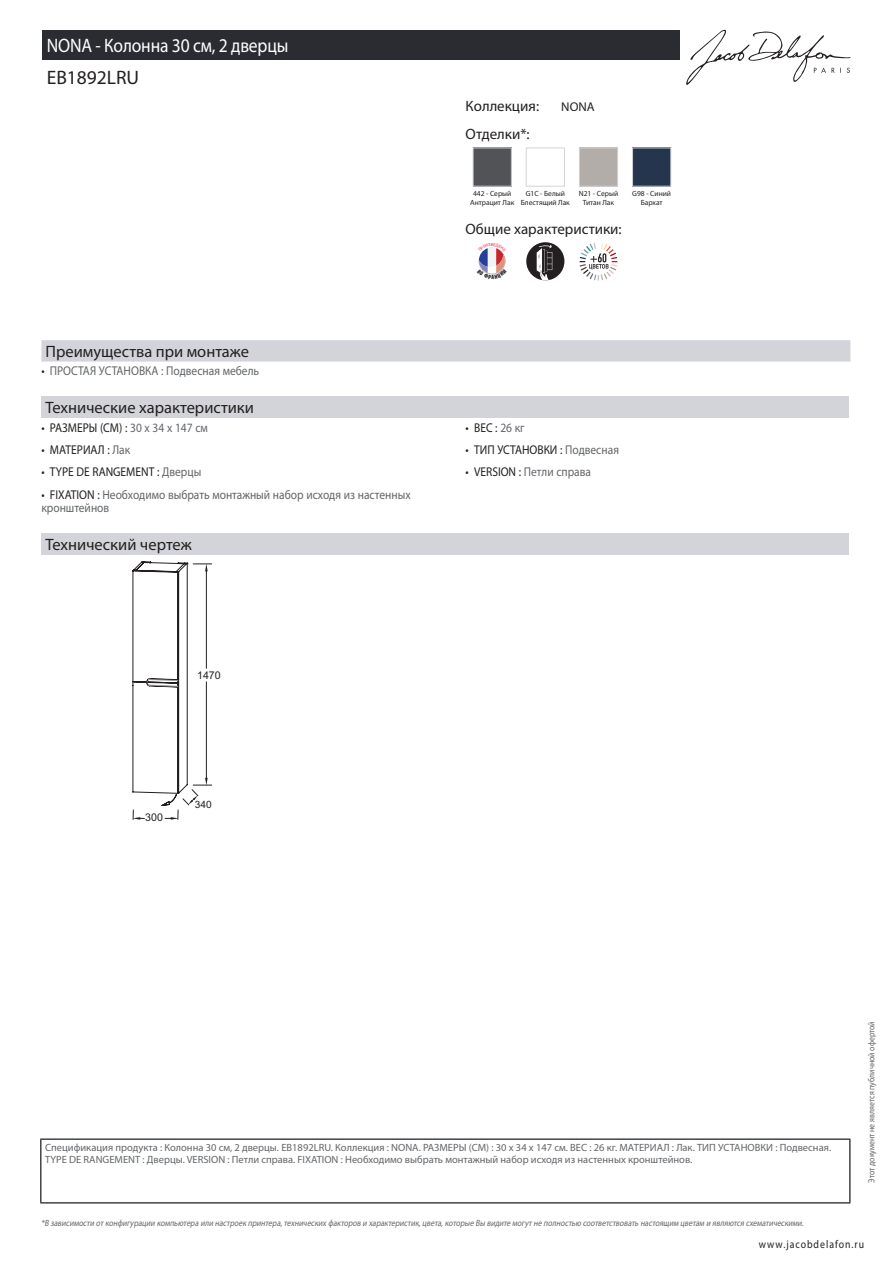
<style>
.page{position:relative;width:893px;height:1263px;background:#fff}
.page>*{position:absolute;margin:0;border:0;box-sizing:border-box;transform-origin:0 0}
.t1{font:19.5px "Myriad Pro";letter-spacing:-.01em;color:#fff;scale:.9 1}
.t2{font:19.5px "Myriad Pro";color:#231f20}
.t3{font:16.5px "Myriad Pro";color:#231f20}
.t4{font:15px "Myriad Pro";color:#231f20}
.t5{font:12.75px/13.5px "Myriad Pro";color:#626568;scale:.9 1}
.t6{font:12.75px "Myriad Pro";color:#231f20;scale:.9 1}
.t7{font:12.75px "Myriad Pro";color:#231f20}
.t8{font:11.25px "Myriad Pro";letter-spacing:.1em;color:#231f20;scale:.87 1}
.t9{font:10.65px "Arial";color:#231f20}
.t10{font:10.5px/12px "Myriad Pro";color:#626568}
.t11{font:10.2px "Arial";color:#231f20}
.t12{font:italic 9px "Myriad Pro";color:#626568;scale:.87 1}
.t13{font:9px "Myriad Pro";color:#626568;scale:.87 1}
.t14{font:7.5px/9px "Myriad Pro";color:#231f20;text-align:center}
.s1{color:#231f20}
.s2{color:#626568}
</style>
<div class="page">
<svg style="left:686px;top:30px;width:164px;height:55px"></svg>
<img style="left:475px;top:150px;width:35px;height:35px">
<div style="left:473px;top:148px;width:39px;height:39px;border:1px solid #d3d4da"></div>
<div style="left:526px;top:148px;width:39px;height:39px;border:1px solid #d3d4da"></div>
<div style="left:579px;top:148px;width:39px;height:39px;border:1px solid #d3d4da"></div>
<img style="left:634px;top:150px;width:35px;height:35px">
<div style="left:632px;top:148px;width:39px;height:39px;border:1px solid #d3d4da"></div>
<div style="left:526px;top:242px;width:38px;height:38px;background:#231f20;border-radius:19px"></div>
<svg style="left:537px;top:244px;width:15px;height:36px"></svg>
<svg style="left:580px;top:242px;width:37px;height:38px"></svg>
<div style="left:41px;top:340px;width:809px;height:22px;background:#d3d4da"></div>
<div style="left:41px;top:397px;width:808px;height:21px;background:#d3d4da"></div>
<div style="left:41px;top:533px;width:808px;height:22px;background:#d3d4da"></div>
<svg style="left:132px;top:561px;width:81px;height:259px"></svg>
<div style="left:43px;top:30px;width:637px;height:30px;background:#2a2c32"></div>
<hr style="left:40px;top:1138px;width:810px;height:2px;background:#040503">
<hr style="left:40px;top:1140px;width:1px;height:62px;background:#040503">
<hr style="left:849px;top:1140px;width:1px;height:62px;background:#040503">
<hr style="left:40px;top:1202px;width:810px;height:1px;background:#040503">
<svg style="left:478px;top:247px;width:28px;height:28px"></svg>
<h1 class="t1" style="left:47px;top:33px;width:270px">NONA - Колонна 30 см, 2 дверцы</h1>
<h1 class="t2" style="left:47px;top:66px;width:94px">EB1892LRU</h1>
<h3 class="t4" style="left:466px;top:96px;width:75px">Коллекция:</h3>
<p class="t7" style="left:561px;top:99px;width:35px">NONA</p>
<h3 class="t4" style="left:466px;top:125px;width:66px">Отделки*:</h3>
<p class="t14" style="left:470px;top:189px;width:46px">442 - Серый<br>Антрацит Лак</p>
<p class="t14" style="left:521px;top:189px;width:51px">G1C - Белый<br>Блестящий Лак</p>
<p class="t14" style="left:579px;top:189px;width:41px">N21 - Серый<br>Титан Лак</p>
<p class="t14" style="left:632px;top:189px;width:40px">G98 - Синий<br>Бархат</p>
<h3 class="t4" style="left:466px;top:219px;width:158px">Общие характеристики:</h3>
<h2 class="t3" style="left:46px;top:341px;width:205px">Преимущества при монтаже</h2>
<p class="t5" style="left:41px;top:364px;width:244px"><span class="s1">•</span> ПРОСТАЯ УСТАНОВКА : Подвесная мебель</p>
<h2 class="t3" style="left:46px;top:398px;width:210px">Технические характеристики</h2>
<p class="t6" style="left:41px;top:420px;width:186px">• РАЗМЕРЫ (СМ) : <span class="s2">30 x 34 x 147 см</span></p>
<p class="t6" style="left:466px;top:420px;width:67px">• ВЕС : <span class="s2">26 кг</span></p>
<p class="t6" style="left:41px;top:442px;width:100px">• МАТЕРИАЛ : <span class="s2">Лак</span></p>
<p class="t6" style="left:466px;top:442px;width:172px">• ТИП УСТАНОВКИ : <span class="s2">Подвесная</span></p>
<p class="t6" style="left:41px;top:464px;width:179px">• TYPE DE RANGEMENT : <span class="s2">Дверцы</span></p>
<p class="t5" style="left:466px;top:465px;width:141px"><span class="s1">• VERSION :</span> Петли справа</p>
<p class="t5" style="left:41px;top:487px;width:412px"><span class="s1">• FIXATION :</span> Необходимо выбрать монтажный набор исходя из настенных кронштейнов</p>
<h2 class="t3" style="left:46px;top:534px;width:148px">Технический чертеж</h2>
<p class="t9" style="left:197px;top:668px;width:25px">1470</p>
<p class="t9" style="left:145px;top:810px;width:19px">300</p>
<p class="t11" style="left:195px;top:797px;width:18px">340</p>
<p class="t10" style="left:45px;top:1141px;width:788px">Спецификация продукта : Колонна 30 см, 2 дверцы. EB1892LRU. Коллекция : NONA. РАЗМЕРЫ (СМ) : 30 x 34 x 147 см. ВЕС : 26 кг. МАТЕРИАЛ : Лак. ТИП УСТАНОВКИ : Подвесная.<br>TYPE DE RANGEMENT : Дверцы. VERSION : Петли справа. FIXATION : Необходимо выбрать монтажный набор исходя из настенных кронштейнов.</p>
<p class="t12" style="left:41px;top:1217px;width:880px">*В зависимости отконфигурации компьютера или настроек принтера,технических факторов и характеристик,цвета,которые Вы видите могутне полностью соответствовать настоящим цветам и являются схематическими.</p>
<p class="t13" style="left:866px;top:1183px;width:187px;rotate:-90deg">Этот документ не является публичной офертой</p>
<p class="t8" style="left:759px;top:1237px;width:122px">www.jacobdelafon.ru</p>
</div>
